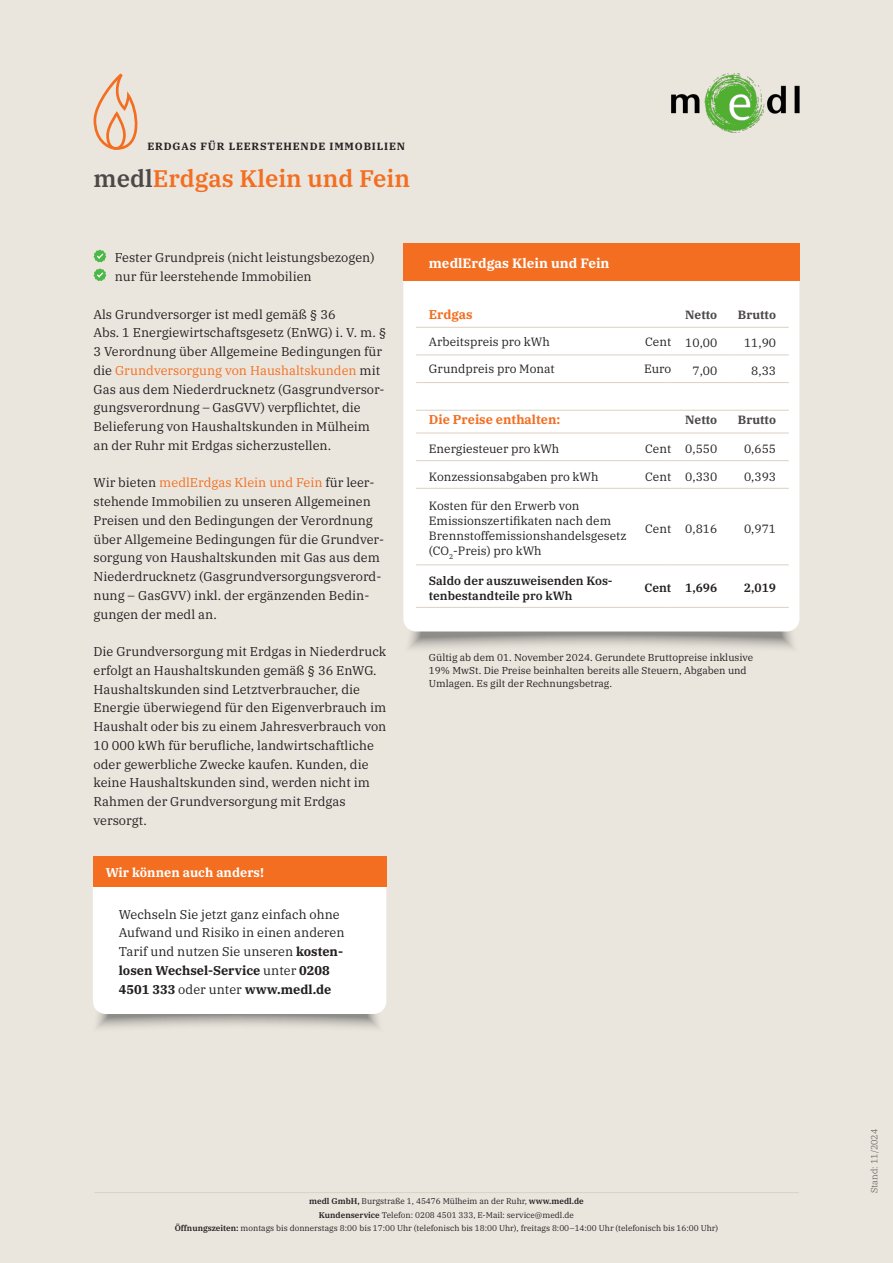
<style>
.page{position:relative;width:893px;height:1263px;background:#ebe6dd}
.page>*{position:absolute;margin:0;border:0;box-sizing:border-box;transform-origin:0 0}
.Headline_Plex{font:600 24px "IBM Plex Serif";color:#f36e21}
.Tabelle_Farbfeld_Kopf{font:700 13.5px "IBM Plex Serif";color:#fff}
.Fließtext_Plex_8_5{font:12.75px/18.8px "IBM Plex Serif";color:#231f20}
.Fließtext_bullets{font:12.75px/18.8px "IBM Plex Serif";color:#231f20}
.Tabellenkopf_Plex{font:700 12.75px "IBM Plex Serif";color:#f36e21}
.Tabelle_Farbfeld_Kopf_schmal{font:700 12.75px "IBM Plex Serif";color:#fff}
.Tabelle_Plex_LB{font:12px/15px "IBM Plex Serif";color:#231f20}
.Tabelle_Plex_RB{font:12px "IBM Plex Serif";color:#231f20}
.Tabelle_Plex_LB-2{font:600 12px/15px "IBM Plex Serif";color:#231f20}
.Tabellenkopf_Plex_RB{font:700 12px "IBM Plex Serif";color:#4c4848}
.Tabelle_Währung_RB{font:12px "IBM Plex Serif";color:#231f20}
.Tabelle_Plex_RB-2{font:600 12px "IBM Plex Serif";color:#231f20}
.Tabelle_Währung_RB-2{font:600 12px "IBM Plex Serif";color:#231f20}
.Skyline_Plex{font:700 10.5px "IBM Plex Serif";letter-spacing:.08em;color:#231f20}
.Fußnote_6_7_Plex{font:10.05px/12.8px "IBM Plex Serif";color:#231f20}
.Stand_Datum{font:300 9px "IBM Plex Serif";color:#4c4848}
.t1{font:8.25px/13.5px "IBM Plex Serif";color:#231f20;text-align:center}
.s1{color:#4c4848}
.s2{color:#f36e21}
.s3{font-weight:700}
.s4{font-weight:600}
</style>
<div class="page">
<hr style="left:94px;top:1192px;width:705px;height:1px;background:#dad2c2">
<svg style="left:409px;top:631px;width:385px;height:18px"></svg>
<div style="left:403px;top:281px;width:396px;height:350px;background:#fff"></div>
<div style="left:403px;top:244px;width:396px;height:37px;background:#f36e21"></div>
<svg style="left:94px;top:250px;width:12px;height:12px"></svg>
<svg style="left:93px;top:75px;width:45px;height:75px"></svg>
<hr style="left:416px;top:327px;width:217px;height:1px;background:#dad2c2">
<hr style="left:633px;top:327px;width:38px;height:1px;background:#dad2c2">
<hr style="left:671px;top:327px;width:59px;height:1px;background:#dad2c2">
<hr style="left:730px;top:327px;width:59px;height:1px;background:#dad2c2">
<hr style="left:416px;top:355px;width:217px;height:1px;background:#dad2c2">
<hr style="left:633px;top:355px;width:38px;height:1px;background:#dad2c2">
<hr style="left:671px;top:355px;width:59px;height:1px;background:#dad2c2">
<hr style="left:730px;top:355px;width:59px;height:1px;background:#dad2c2">
<hr style="left:416px;top:382px;width:217px;height:1px;background:#dad2c2">
<hr style="left:633px;top:382px;width:38px;height:1px;background:#dad2c2">
<hr style="left:671px;top:382px;width:59px;height:1px;background:#dad2c2">
<hr style="left:730px;top:382px;width:59px;height:1px;background:#dad2c2">
<hr style="left:416px;top:410px;width:217px;height:1px;background:#dad2c2">
<hr style="left:633px;top:410px;width:38px;height:1px;background:#dad2c2">
<hr style="left:671px;top:410px;width:59px;height:1px;background:#dad2c2">
<hr style="left:730px;top:410px;width:59px;height:1px;background:#dad2c2">
<svg style="left:94px;top:268px;width:12px;height:13px"></svg>
<svg style="left:93px;top:887px;width:293px;height:141px;background:#f8f8f7"></svg>
<div style="left:93px;top:856px;width:293px;height:31px;background:#f36e21"></div>
<hr style="left:416px;top:433px;width:217px;height:1px;background:#dad2c2">
<hr style="left:633px;top:433px;width:38px;height:1px;background:#dad2c2">
<hr style="left:671px;top:433px;width:59px;height:1px;background:#dad2c2">
<hr style="left:730px;top:433px;width:59px;height:1px;background:#dad2c2">
<hr style="left:416px;top:460px;width:217px;height:1px;background:#dad2c2">
<hr style="left:633px;top:460px;width:38px;height:1px;background:#dad2c2">
<hr style="left:671px;top:460px;width:59px;height:1px;background:#dad2c2">
<hr style="left:730px;top:460px;width:59px;height:1px;background:#dad2c2">
<hr style="left:416px;top:488px;width:217px;height:1px;background:#dad2c2">
<hr style="left:633px;top:488px;width:38px;height:1px;background:#dad2c2">
<hr style="left:671px;top:488px;width:59px;height:1px;background:#dad2c2">
<hr style="left:730px;top:488px;width:59px;height:1px;background:#dad2c2">
<hr style="left:416px;top:564px;width:217px;height:1px;background:#dad2c2">
<hr style="left:633px;top:564px;width:38px;height:1px;background:#dad2c2">
<hr style="left:671px;top:564px;width:59px;height:1px;background:#dad2c2">
<hr style="left:730px;top:564px;width:59px;height:1px;background:#dad2c2">
<hr style="left:416px;top:607px;width:217px;height:1px;background:#dad2c2">
<hr style="left:633px;top:607px;width:38px;height:1px;background:#dad2c2">
<hr style="left:671px;top:607px;width:59px;height:1px;background:#dad2c2">
<hr style="left:730px;top:607px;width:59px;height:1px;background:#dad2c2">
<img style="left:672px;top:73px;width:127px;height:60px">
<p class="Skyline_Plex" style="left:148px;top:138px;width:259px">ERDGAS FÜR LEERSTEHENDE IMMOBILIEN</p>
<p class="Headline_Plex" style="left:94px;top:160px;width:318px"><span class="s1">medl</span>Erdgas Klein und Fein</p>
<p class="Fließtext_bullets" style="left:115px;top:247px;width:261px">Fester Grundpreis (nicht leistungsbezogen) nur für leerstehende Immobilien</p>
<p class="Fließtext_Plex_8_5" style="left:94px;top:304px;width:244px">Als Grundversorger ist medl gemäß § 36</p>
<p class="Fließtext_Plex_8_5" style="left:94px;top:322px;width:294px">Abs. 1 Energiewirtschaftsgesetz (EnWG) i. V. m. § 3 Verordnung über Allgemeine Bedingungen für die <span class="s2">Grundversorgung von Haushaltskunden</span> mit Gas aus dem Niederdrucknetz (Gasgrundversor&shy;gungsverordnung – GasGVV) verpflichtet, die Belieferung von Haushaltskunden in Mülheim an der Ruhr mit Erdgas sicherzustellen.</p>
<p class="Fließtext_Plex_8_5" style="left:94px;top:472px;width:292px">Wir bieten <span class="s2">medlErdgas Klein und Fein</span> für leer&shy;stehende Immobilien zu unseren Allgemeinen Preisen und den Bedingungen der Verordnung über Allgemeine Bedingungen für die Grundver&shy;sorgung von Haushaltskunden mit Gas aus dem Niederdrucknetz (Gasgrundversorgungsverord&shy;nung – GasGVV) inkl. der ergänzenden Bedin&shy;gungen der medl an.</p>
<p class="Fließtext_Plex_8_5" style="left:94px;top:641px;width:294px">Die Grundversorgung mit Erdgas in Niederdruck erfolgt an Haushaltskunden gemäß § 36 EnWG.<br>Haushaltskunden sind Letztverbraucher, die Energie überwiegend für den Eigenverbrauch im Haushalt oder bis zu einem Jahresverbrauch von 10 000 kWh für berufliche, landwirtschaftliche oder gewerbliche Zwecke kaufen. Kunden, die keine Haushaltskunden sind, werden nicht im Rahmen der Grundversorgung mit Erdgas versorgt.</p>
<p class="Tabelle_Farbfeld_Kopf_schmal" style="left:106px;top:862px;width:160px">Wir können auch anders!</p>
<p class="Fließtext_Plex_8_5" style="left:119px;top:904px;width:227px">Wechseln Sie jetzt ganz einfach ohne Aufwand und Risiko in einen anderen Tarif und nutzen Sie unseren <span class="s3">kosten&shy;losen Wechsel-Service</span> unter <span class="s3">0208<br>4501 333</span> oder unter <span class="s3">www.medl.de</span></p>
<p class="Tabelle_Farbfeld_Kopf" style="left:429px;top:253px;width:182px">medlErdgas Klein und Fein</p>
<p class="Tabellenkopf_Plex" style="left:429px;top:304px;width:45px">Erdgas</p>
<p class="Tabellenkopf_Plex_RB" style="left:685px;top:305px;width:34px">Netto</p>
<p class="Tabellenkopf_Plex_RB" style="left:738px;top:305px;width:40px">Brutto</p>
<p class="Tabelle_Plex_LB" style="left:429px;top:333px;width:123px">Arbeitspreis pro kWh</p>
<p class="Tabelle_Währung_RB" style="left:645px;top:332px;width:28px">Cent</p>
<p class="Tabelle_Plex_RB" style="left:685px;top:334px;width:34px">10,00</p>
<p class="Tabelle_Plex_RB" style="left:744px;top:334px;width:34px">11,90</p>
<p class="Tabelle_Plex_LB" style="left:429px;top:361px;width:127px">Grundpreis pro Monat</p>
<p class="Tabelle_Währung_RB" style="left:644px;top:360px;width:29px">Euro</p>
<p class="Tabelle_Plex_RB" style="left:692px;top:361px;width:26px">7,00</p>
<p class="Tabelle_Plex_RB" style="left:751px;top:361px;width:26px">8,33</p>
<p class="Tabellenkopf_Plex" style="left:429px;top:410px;width:133px">Die Preise enthalten:</p>
<p class="Tabellenkopf_Plex_RB" style="left:685px;top:410px;width:34px">Netto</p>
<p class="Tabellenkopf_Plex_RB" style="left:738px;top:410px;width:40px">Brutto</p>
<p class="Tabelle_Plex_LB" style="left:429px;top:440px;width:132px">Energiesteuer pro kWh</p>
<p class="Tabelle_Währung_RB" style="left:645px;top:439px;width:28px">Cent</p>
<p class="Tabelle_Plex_RB" style="left:685px;top:439px;width:34px">0,550</p>
<p class="Tabelle_Plex_RB" style="left:744px;top:439px;width:34px">0,655</p>
<p class="Tabelle_Plex_LB" style="left:429px;top:468px;width:171px">Konzessionsabgaben pro kWh</p>
<p class="Tabelle_Währung_RB" style="left:645px;top:467px;width:28px">Cent</p>
<p class="Tabelle_Plex_RB" style="left:685px;top:467px;width:34px">0,330</p>
<p class="Tabelle_Plex_RB" style="left:744px;top:467px;width:34px">0,393</p>
<p class="Tabelle_Plex_LB" style="left:429px;top:497px;width:199px">Kosten für den Erwerb von<br>Emissionszertifikaten nach dem<br>Brennstoffemissionshandelsgesetz (CO<sub>2</sub>-Preis) pro kWh</p>
<p class="Tabelle_Währung_RB" style="left:645px;top:519px;width:28px">Cent</p>
<p class="Tabelle_Plex_RB" style="left:685px;top:519px;width:34px">0,816</p>
<p class="Tabelle_Plex_RB" style="left:744px;top:519px;width:34px">0,971</p>
<p class="Tabelle_Plex_LB-2" style="left:429px;top:572px;width:185px">Saldo der auszuweisenden Kos&shy;tenbestandteile pro kWh</p>
<p class="Tabelle_Währung_RB-2" style="left:644px;top:578px;width:28px">Cent</p>
<p class="Tabelle_Plex_RB-2" style="left:685px;top:578px;width:34px">1,696</p>
<p class="Tabelle_Plex_RB-2" style="left:744px;top:578px;width:34px">2,019</p>
<p class="Fußnote_6_7_Plex" style="left:429px;top:651px;width:326px">Gültig ab dem 01. November 2024. Gerundete Bruttopreise inklusive<br>19% MwSt. Die Preise beinhalten bereits alle Steuern, Abgaben und<br>Umlagen. Es gilt der Rechnungsbetrag.</p>
<p class="t1" style="left:175px;top:1194px;width:545px"><span class="s4">medl GmbH,</span> Burgstraße 1, 45476 Mülheim an der Ruhr, <span class="s4">www.medl.de<br>Kundenservice</span> Telefon: 0208 4501 333, E-Mail: service@medl.de<br><span class="s4">Öffnungszeiten:</span> montags bis donnerstags 8:00 bis 17:00 Uhr (telefonisch bis 18:00 Uhr), freitags 8:00–14:00 Uhr (telefonisch bis 16:00 Uhr)</p>
<p class="Stand_Datum" style="left:867px;top:1193px;width:66px;rotate:-90deg">Stand: 11/2024</p>
</div>
